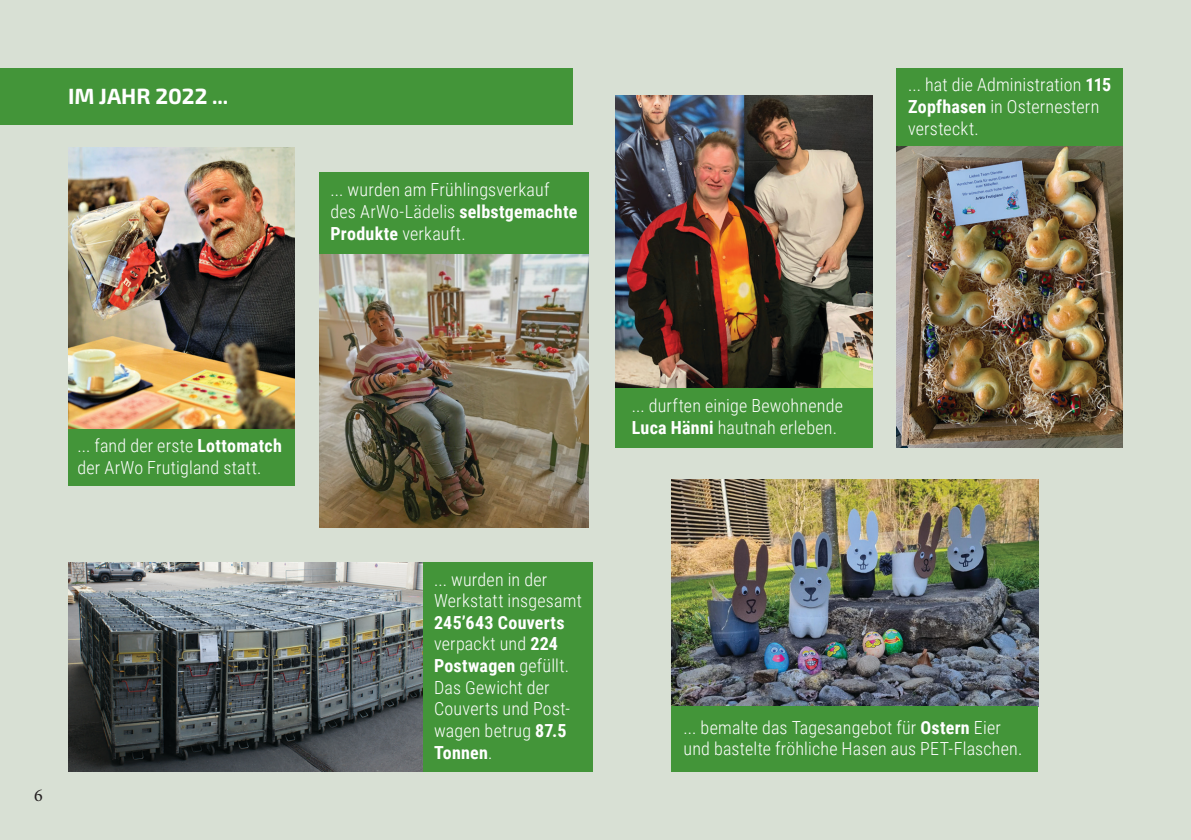
<style>
.page{position:relative;width:1191px;height:840px;background:#fff}
.page>*{position:absolute;margin:0;border:0;box-sizing:border-box;transform-origin:0 0}
.t1{font:700 22px "Exo 2";color:#fff}
.t2{font:300 18px/21.6px "Roboto Condensed";letter-spacing:.01em;color:#fff}
.t3{font:18px "Minion Pro";color:#231f20}
.s1{font-weight:700}
</style>
<div class="page">
<div style="left:0;top:0;width:1191px;height:839px;background:#d8e0d4"></div>
<div style="left:0;top:68px;width:573px;height:57px;background:#439539"></div>
<div style="left:68px;top:426px;width:227px;height:59px;background:#439539"></div>
<img style="left:68px;top:148px;width:227px;height:280px">
<img style="left:319px;top:253px;width:270px;height:274px">
<div style="left:319px;top:172px;width:270px;height:81px;background:#439539"></div>
<img style="left:615px;top:95px;width:257px;height:293px">
<div style="left:615px;top:388px;width:257px;height:59px;background:#439539"></div>
<img style="left:896px;top:146px;width:227px;height:301px">
<div style="left:896px;top:68px;width:227px;height:78px;background:#439539"></div>
<img style="left:68px;top:562px;width:355px;height:209px">
<div style="left:423px;top:562px;width:169px;height:209px;background:#439539"></div>
<img style="left:671px;top:479px;width:367px;height:227px">
<div style="left:671px;top:706px;width:367px;height:65px;background:#439539"></div>
<p class="t1" style="left:68px;top:83px;width:162px">IM JAHR 2022 ...</p>
<p class="t2" style="left:330px;top:178px;width:248px">... wurden am Frühlingsverkauf des ArWo-Lädelis <span class="s1">selbstgemachte<br>Produkte</span> verkauft.</p>
<p class="t2" style="left:908px;top:73px;width:205px">... hat die Administration <span class="s1">115<br>Zopfhasen</span> in Osternestern versteckt.</p>
<p class="t2" style="left:77px;top:434px;width:206px">... fand der erste <span class="s1">Lottomatch </span>der ArWo Frutigland statt.</p>
<p class="t3" style="left:34px;top:783px;width:10px">6</p>
<p class="t2" style="left:631px;top:394px;width:213px">... durften einige Bewohnende<br><span class="s1">Luca Hänni</span> hautnah erleben.</p>
<p class="t2" style="left:434px;top:567px;width:149px">... wurden in der<br>Werkstatt insgesamt<br><span class="s1">245’643 Couverts </span>verpackt und <span class="s1">224<br>Postwagen</span> gefüllt.<br>Das Gewicht der<br>Couverts und Post&shy;wagen betrug <span class="s1">87.5<br>Tonnen</span>.</p>
<p class="t2" style="left:683px;top:715px;width:340px">... bemalte das Tagesangebot für <span class="s1">Ostern</span> Eier und bastelte fröhliche Hasen aus PET-Flaschen.</p>
</div>
